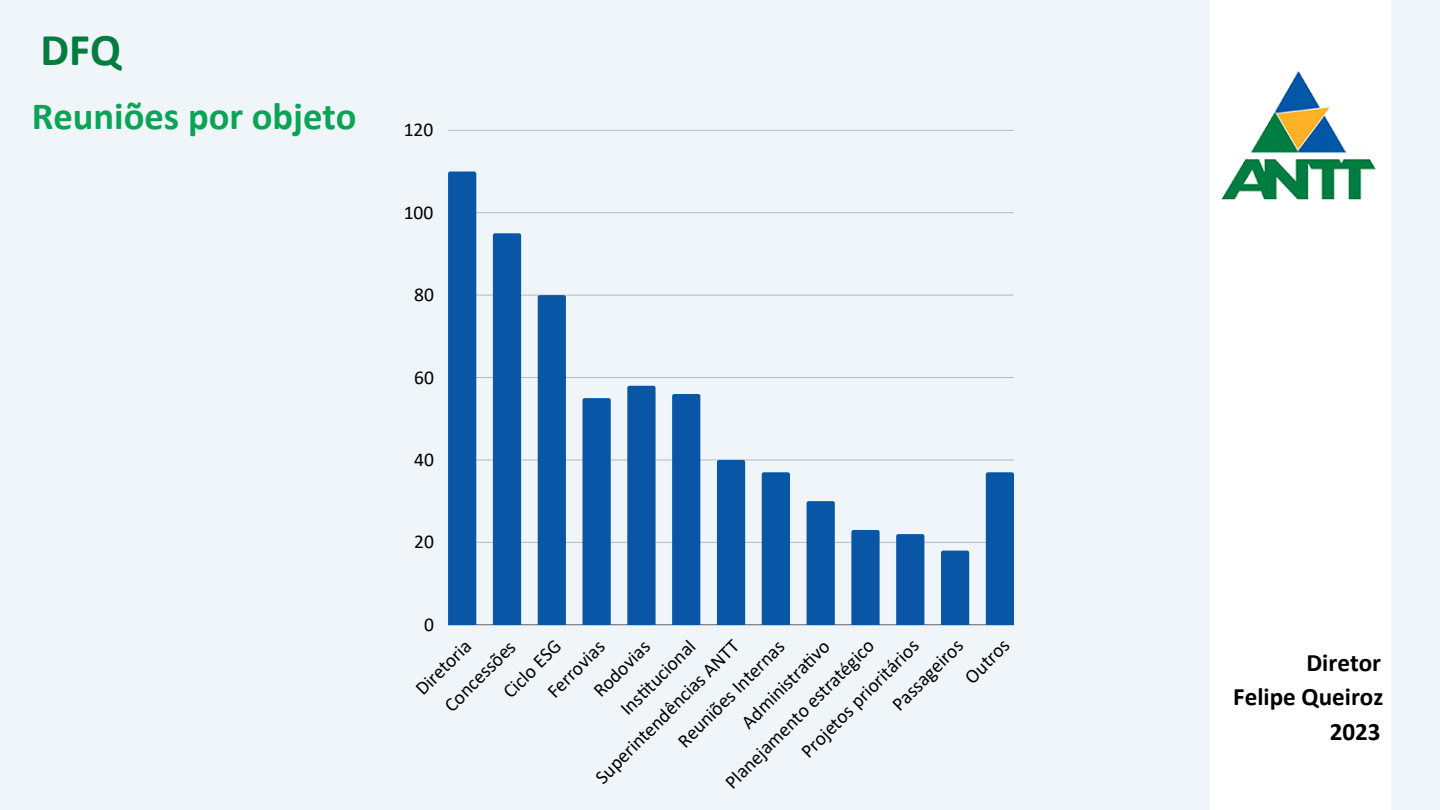
<style>
.page{position:relative;width:1440px;height:810px;background:#eff5f8}
.page>*{position:absolute;margin:0;border:0;box-sizing:border-box;transform-origin:0 0}
.t1{font:700 45.6px "Calibri";color:#047b3f}
.t2{font:700 38.6px "Calibri";color:#0ba457}
.t3{font:700 25.1px "Calibri";color:#000}
.t4{font:19.5px "Calibri";color:#000}
</style>
<div class="page">
<div style="left:1211px;top:0;width:180px;height:810px;background:#fff"></div>
<img style="left:1221px;top:71px;width:155px;height:129px">
<hr style="left:448px;top:542px;width:566px;height:1px;background:#000">
<hr style="left:448px;top:460px;width:566px;height:1px;background:#000">
<hr style="left:448px;top:377px;width:566px;height:1px;background:#000">
<hr style="left:448px;top:295px;width:566px;height:1px;background:#000">
<hr style="left:448px;top:212px;width:566px;height:1px;background:#000">
<hr style="left:448px;top:130px;width:566px;height:1px;background:#000">
<hr style="left:448px;top:624px;width:566px;height:1px;background:#000">
<div style="left:448px;top:172px;width:28px;height:453px;background:#0956a7"></div>
<div style="left:493px;top:233px;width:28px;height:392px;background:#0956a7"></div>
<div style="left:538px;top:295px;width:28px;height:330px;background:#0956a7"></div>
<div style="left:583px;top:398px;width:28px;height:227px;background:#0956a7"></div>
<div style="left:627px;top:386px;width:29px;height:239px;background:#0956a7"></div>
<div style="left:672px;top:394px;width:28px;height:231px;background:#0956a7"></div>
<div style="left:717px;top:460px;width:28px;height:165px;background:#0956a7"></div>
<div style="left:762px;top:472px;width:28px;height:153px;background:#0956a7"></div>
<div style="left:807px;top:501px;width:28px;height:124px;background:#0956a7"></div>
<div style="left:851px;top:530px;width:29px;height:95px;background:#0956a7"></div>
<div style="left:896px;top:534px;width:28px;height:91px;background:#0956a7"></div>
<div style="left:941px;top:551px;width:28px;height:74px;background:#0956a7"></div>
<div style="left:986px;top:472px;width:28px;height:153px;background:#0956a7"></div>
<p class="t1" style="left:41px;top:30px;width:82px">DFQ</p>
<p class="t2" style="left:32px;top:100px;width:326px">Reuniões por objeto</p>
<p class="t4" style="left:404px;top:122px;width:31px">120</p>
<p class="t4" style="left:404px;top:204px;width:31px">100</p>
<p class="t4" style="left:414px;top:287px;width:21px">80</p>
<p class="t4" style="left:414px;top:369px;width:21px">60</p>
<p class="t4" style="left:414px;top:451px;width:21px">40</p>
<p class="t4" style="left:414px;top:534px;width:21px">20</p>
<p class="t4" style="left:424px;top:616px;width:11px">0</p>
<p class="t4" style="left:593px;top:775px;width:196px;rotate:-45deg">Superintendências ANTT</p>
<p class="t4" style="left:618px;top:706px;width:99px;rotate:-45deg">Insti tucional</p>
<p class="t4" style="left:501px;top:689px;width:74px;rotate:-45deg">Ciclo ESG</p>
<p class="t4" style="left:890px;top:701px;width:93px;rotate:-45deg">Passageiros</p>
<p class="t4" style="left:962px;top:675px;width:56px;rotate:-45deg">Outros</p>
<p class="t4" style="left:798px;top:748px;width:159px;rotate:-45deg">Projetos prioritários</p>
<p class="t4" style="left:723px;top:779px;width:203px;rotate:-45deg">Planejamento estratégico</p>
<p class="t4" style="left:413px;top:686px;width:71px;rotate:-45deg">Diretoria</p>
<p class="t4" style="left:739px;top:719px;width:117px;rotate:-45deg">Administrati vo</p>
<p class="t4" style="left:545px;top:689px;width:74px;rotate:-45deg">Ferrovias</p>
<p class="t4" style="left:675px;top:738px;width:144px;rotate:-45deg">Reuniões Internas</p>
<p class="t4" style="left:591px;top:688px;width:73px;rotate:-45deg">Rodovias</p>
<p class="t4" style="left:442px;top:703px;width:93px;rotate:-45deg">Concessões</p>
<p class="t3" style="left:1307px;top:652px;width:76px">Diretor</p>
<p class="t3" style="left:1233px;top:686px;width:152px">Felipe Queiroz</p>
<p class="t3" style="left:1330px;top:721px;width:52px">2023</p>
</div>
